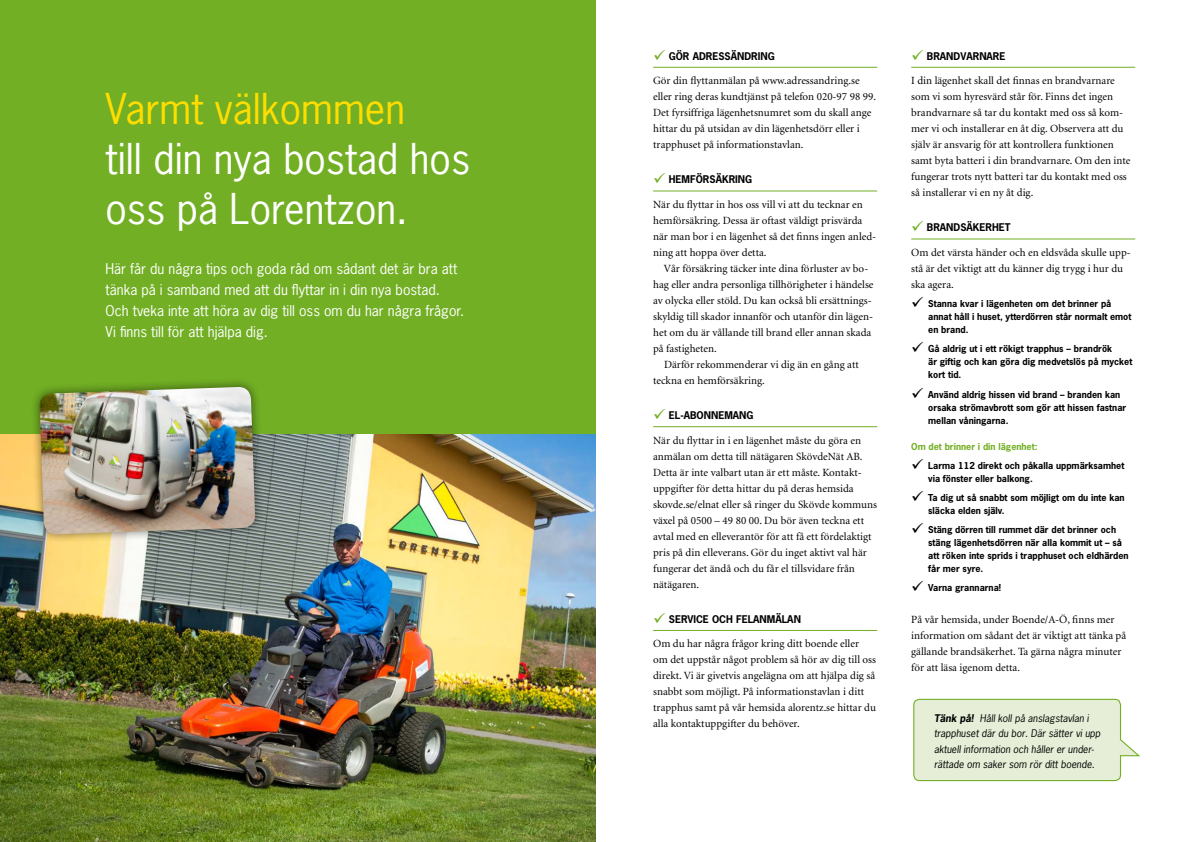
<style>
.page{position:relative;width:1191px;height:842px;background:#fff}
.page>*{position:absolute;margin:0;border:0;box-sizing:border-box;transform-origin:0 0}
.t1{font:40px/50px "News Gothic";color:#fff}
.t2{font:40px "News Gothic";color:#fd0}
.t3{font:14px/21px "News Gothic";color:#fff}
.t4{font:11px/16px "Minion";color:#000}
.t5{font:700 10px "News Gothic";color:#000}
.t6{font:italic 9.9px/15.5px "News Gothic";color:#000}
.t7{font:700 9px/13px "News Gothic";color:#000}
.t8{font:700 9px "News Gothic";color:#72af24}
.s1{color:#72af24}
.s2{font-weight:700}
</style>
<div class="page">
<hr style="left:653px;top:67px;width:224px;height:1px;background:#72af24">
<hr style="left:653px;top:190px;width:224px;height:1px;background:#72af24">
<hr style="left:653px;top:426px;width:224px;height:1px;background:#72af24">
<hr style="left:653px;top:630px;width:224px;height:1px;background:#72af24">
<hr style="left:911px;top:67px;width:224px;height:1px;background:#72af24">
<hr style="left:911px;top:238px;width:224px;height:1px;background:#72af24">
<svg style="left:913px;top:698px;width:228px;height:84px;background:#e4edd4"></svg>
<div style="left:0;top:0;width:595px;height:842px;background:#72af24"></div>
<img style="left:0;top:434px;width:595px;height:408px">
<div style="left:30px;top:378px;width:234px;height:166px;background:#000;opacity:.5"></div>
<img style="left:39px;top:387px;width:216px;height:148px">
<h1 class="t2" style="left:106px;top:83px;width:301px">Varmt välkommen</h1>
<h1 class="t1" style="left:106px;top:133px;width:366px">till din nya bostad hos oss på Lorentzon.</h1>
<p class="t3" style="left:106px;top:258px;width:360px">Här får du några tips och goda råd om sådant det är bra att tänka på i samband med att du flyttar in i din nya bostad.<br>Och tveka inte att höra av dig till oss om du har några frågor.<br>Vi finns till för att hjälpa dig.</p>
<p class="t5" style="left:653px;top:49px;width:122px"><span class="s1">✓</span> Gör adressändring</p>
<p class="t4" style="left:653px;top:73px;width:224px">Gör din flyttanmälan på www.adressandring.se eller ring deras kundtjänst på telefon 020-97 98 99.<br>Det fyrsiffriga lägenhetsnumret som du skall ange hittar du på utsidan av din lägenhetsdörr eller i trapphuset på informationstavlan.</p>
<p class="t5" style="left:653px;top:173px;width:100px"><span class="s1">✓</span> Hemförsäkring</p>
<p class="t4" style="left:653px;top:197px;width:225px">När du flyttar in hos oss vill vi att du tecknar en hemförsäkring. Dessa är oftast väldigt prisvärda när man bor i en lägenhet så det finns ingen anled&shy;ning att hoppa över detta.</p>
<p class="t4" style="left:653px;top:261px;width:222px;text-indent:11px">Vår försäkring täcker inte dina förluster av bo&shy;hag eller andra personliga tillhörigheter i händelse av olycka eller stöld. Du kan också bli ersättnings&shy;skyldig till skador innanför och utanför din lägen&shy;het om du är vållande till brand eller annan skada på fastigheten.</p>
<p class="t4" style="left:653px;top:357px;width:207px;text-indent:11px">Därför rekommenderar vi dig än en gång att teckna en hemförsäkring.</p>
<p class="t5" style="left:653px;top:409px;width:101px"><span class="s1">✓</span> El-abonnemang</p>
<p class="t4" style="left:653px;top:432px;width:225px">När du flyttar in i en lägenhet måste du göra en anmälan om detta till nätägaren SkövdeNät AB.<br>Detta är inte valbart utan är ett måste. Kontakt&shy;uppgifter för detta hittar du på deras hemsida skovde.se/elnat eller så ringer du Skövde kommuns växel på 0500 – 49 80 00. Du bör även teckna ett avtal med en elleverantör för att få ett fördelaktigt pris på din elleverans. Gör du inget aktivt val här fungerar det ändå och du får el tillsvidare från nätägaren.</p>
<p class="t5" style="left:653px;top:612px;width:149px"><span class="s1">✓</span> Service och felanmälan</p>
<p class="t4" style="left:653px;top:636px;width:224px">Om du har några frågor kring ditt boende eller om det uppstår något problem så hör av dig till oss direkt. Vi är givetvis angelägna om att hjälpa dig så snabbt som möjligt. På informationstavlan i ditt trapphus samt på vår hemsida alorentz.se hittar du alla kontaktuppgifter du behöver.</p>
<p class="t5" style="left:911px;top:49px;width:96px"><span class="s1">✓</span> brandvarnare</p>
<p class="t4" style="left:911px;top:73px;width:221px">I din lägenhet skall det finnas en brandvarnare som vi som hyresvärd står för. Finns det ingen brandvarnare så tar du kontakt med oss så kom&shy;mer vi och installerar en åt dig. Observera att du själv är ansvarig för att kontrollera funktionen samt byta batteri i din brandvarnare. Om den inte fungerar trots nytt batteri tar du kontakt med oss så installerar vi en ny åt dig.</p>
<p class="t5" style="left:911px;top:221px;width:99px"><span class="s1">✓</span> brandsäkerhet</p>
<p class="t4" style="left:911px;top:245px;width:221px">Om det värsta händer och en eldsvåda skulle upp&shy;stå är det viktigt att du känner dig trygg i hur du ska agera.</p>
<p class="t7" style="left:928px;top:297px;width:205px;text-indent:-17px">✓ Stanna kvar i lägenheten om det brinner på annat håll i huset, ytterdörren står normalt emot en brand.</p>
<p class="t7" style="left:928px;top:342px;width:206px;text-indent:-17px">✓ Gå aldrig ut i ett rökigt trapphus – brandrök<br>är giftig och kan göra dig medvetslös på mycket kort tid.</p>
<p class="t7" style="left:928px;top:387px;width:200px;text-indent:-17px">✓ Använd aldrig hissen vid brand – branden kan orsaka strömavbrott som gör att hissen fastnar mellan våningarna.</p>
<p class="t8" style="left:911px;top:440px;width:128px">Om det brinner i din lägenhet:</p>
<p class="t7" style="left:928px;top:459px;width:198px;text-indent:-17px">✓ Larma 112 direkt och påkalla uppmärksamhet via fönster eller balkong.</p>
<p class="t7" style="left:928px;top:491px;width:198px;text-indent:-17px">✓ Ta dig ut så snabbt som möjligt om du inte kan släcka elden själv.</p>
<p class="t7" style="left:928px;top:523px;width:202px;text-indent:-17px">✓ Stäng dörren till rummet där det brinner och stäng lägenhetsdörren när alla kommit ut – så att röken inte sprids i trapphuset och eldhärden får mer syre.</p>
<p class="t7" style="left:911px;top:581px;width:91px">✓ Varna grannarna!</p>
<p class="t4" style="left:911px;top:612px;width:216px">På vår hemsida, under Boende/A-Ö, finns mer information om sådant det är viktigt att tänka på gällande brandsäkerhet. Ta gärna några minuter för att läsa igenom detta.</p>
<p class="t6" style="left:934px;top:710px;width:168px"><span class="s2">Tänk på!</span> Håll koll på anslagstavlan i trapphuset där du bor. Där sätter vi upp aktuell information och håller er under&shy;rättade om saker som rör ditt boende.</p>
</div>
